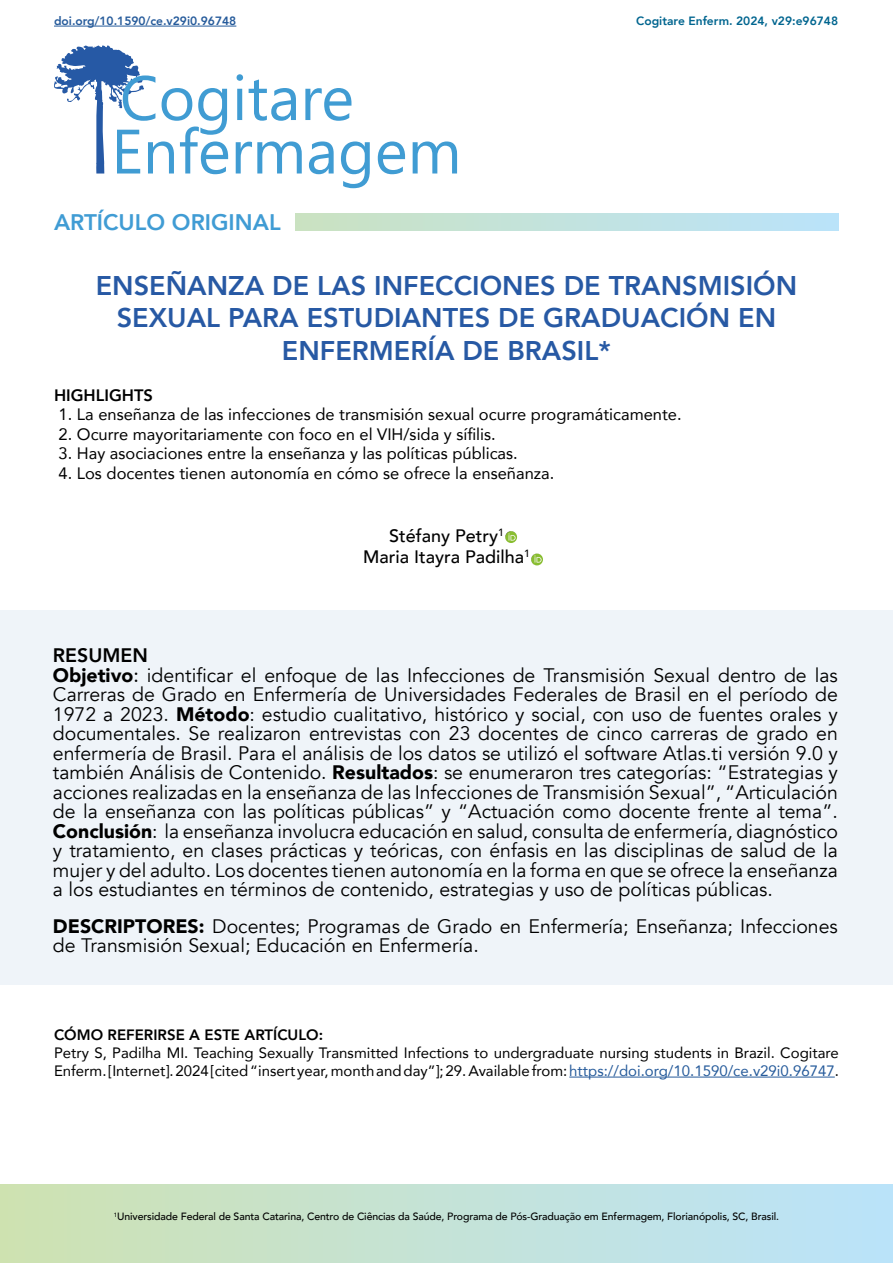
<style>
.page{position:relative;width:893px;height:1263px;background:#fff}
.page>*{position:absolute;margin:0;border:0;box-sizing:border-box;transform-origin:0 0}
.t1{font:800 27px/32.4px "Avenir";color:#2759a4;text-align:center}
.t2{font:800 22.5px "Avenir";color:#409cd4}
.t3{font:19.5px/19.5px "Avenir";color:#000}
.t4{font:500 18px/21.6px "Avenir";color:#000;text-align:center}
.t5{font:16.5px "Avenir";color:#000}
.t6{font:800 16.5px "Avenir";color:#000}
.t7{font:15px/18px "Avenir";color:#000}
.t8{font:800 15px "Avenir";color:#000}
.t9{font:800 12px "Avenir";color:#00658f}
.t10{font:800 12px "Avenir";color:#265b9b}
.t11{font:500 10.5px "Avenir";letter-spacing:-.01em;color:#000}
.s1{font-weight:800}
.s2{font-weight:900}
.s3{font-style:inherit}
.s4{color:#265b9b}
</style>
<div class="page">
<svg style="left:236px;top:141px;width:66px;height:32px"></svg>
<svg style="left:309px;top:141px;width:25px;height:33px"></svg>
<svg style="left:341px;top:141px;width:29px;height:47px"></svg>
<svg style="left:378px;top:141px;width:27px;height:33px"></svg>
<svg style="left:413px;top:141px;width:44px;height:32px"></svg>
<svg style="left:54px;top:45px;width:174px;height:129px"></svg>
<svg style="left:237px;top:74px;width:6px;height:46px"></svg>
<svg style="left:249px;top:79px;width:47px;height:42px"></svg>
<svg style="left:305px;top:88px;width:46px;height:33px"></svg>
<hr style="left:569px;top:1077px;width:266px;height:1px;background:#265b9b">
<hr style="left:54px;top:26px;width:182px;height:1px;background:#265b9b">
<div style="left:0;top:610px;width:893px;height:374px;background:#eff4f9"></div>
<div style="left:0;top:1184px;width:893px;height:79px;background:linear-gradient(to right,#cee2b1,#bae3fb)"></div>
<svg style="left:505px;top:531px;width:12px;height:12px"></svg>
<svg style="left:531px;top:553px;width:12px;height:12px"></svg>
<div style="left:295px;top:214px;width:544px;height:16px;background:linear-gradient(to right,#cae2c1,#bae3fa)"></div>
<p class="t10" style="left:54px;top:12px;width:184px">doi.org/10.1590/ce.v29i0.96748</p>
<p class="t2" style="left:54px;top:204px;width:228px">ARTÍCULO ORIGINAL</p>
<p class="t9" style="left:636px;top:12px;width:203px">Cogitare Enferm. 2024, v29:e96748</p>
<h1 class="t1" style="left:96px;top:269px;width:703px">ENSEÑANZA DE LAS INFECCIONES DE TRANSMISIÓN<br>SEXUAL PARA ESTUDIANTES DE GRADUACIÓN EN<br>ENFERMERÍA DE BRASIL*</h1>
<p class="t6" style="left:54px;top:382px;width:101px">HIGHLIGHTS</p>
<p class="t5" style="left:59px;top:401px;width:625px">1. La enseñanza de las infecciones de transmisión sexual ocurre programáticamente.</p>
<p class="t5" style="left:59px;top:421px;width:439px">2. Ocurre mayoritariamente con foco en el VIH/sida y sífilis.</p>
<p class="t5" style="left:59px;top:440px;width:461px">3. Hay asociaciones entre la enseñanza y las políticas públicas.</p>
<p class="t5" style="left:59px;top:460px;width:497px">4. Los docentes tienen autonomía en cómo se ofrece la enseñanza.</p>
<p class="t4" style="left:363px;top:523px;width:168px">Stéfany Petry<sup>1<br></sup>Maria Itayra Padilha<sup>1</sup></p>
<p class="t3" style="left:53px;top:646px;width:786px"><span class="s1">RESUMEN<br></span><span class="s2">Objetivo</span><span class="s3">:</span> identificar el enfoque de las Infecciones de Transmisión Sexual dentro de las Carreras de Grado en Enfermería de Universidades Federales de Brasil en el período de 1972 a 2023. <span class="s2">Método</span>: estudio cualitativo, histórico y social, con uso de fuentes orales y documentales. Se realizaron entrevistas con 23 docentes de cinco carreras de grado en enfermería de Brasil. Para el análisis de los datos se utilizó el software Atlas.ti versión 9.0 y también Análisis de Contenido. <span class="s2">Resultados</span>: se enumeraron tres categorías: “Estrategias y acciones realizadas en la enseñanza de las Infecciones de Transmisión Sexual”, “Articulación de la enseñanza con las políticas públicas” y “Actuación como docente frente al tema”.<br><span class="s2">Conclusión</span>: la enseñanza involucra educación en salud, consulta de enfermería, diagnóstico y tratamiento, en clases prácticas y teóricas, con énfasis en las disciplinas de salud de la mujer y del adulto. Los docentes tienen autonomía en la forma en que se ofrece la enseñanza a los estudiantes en términos de contenido, estrategias y uso de políticas públicas.</p>
<p class="t3" style="left:53px;top:916px;width:786px"><span class="s2">DESCRIPTORES:</span> Docentes; Programas de Grado en Enfermería; Enseñanza; Infecciones de Transmisión Sexual; Educación en Enfermería.</p>
<p class="t8" style="left:54px;top:1023px;width:271px">CÓMO REFERIRSE A ESTE ARTÍCULO:</p>
<p class="t7" style="left:54px;top:1043px;width:786px">Petry S, Padilha MI. Teaching Sexually Transmitted Infections to undergraduate nursing students in Brazil. Cogitare<br>Enferm. [Internet]. 2024 [cited “insert year, month and day”]; 29. Available from: <span class="s4">https://doi.org/10.1590/ce.v29i0.96747</span>.</p>
<p class="t11" style="left:114px;top:1207px;width:667px"><sup>1</sup>Universidade Federal de Santa Catarina, Centro de Ciências da Saúde, Programa de Pós-Graduação em Enfermagem, Florianópolis, SC, Brasil.</p>
</div>
